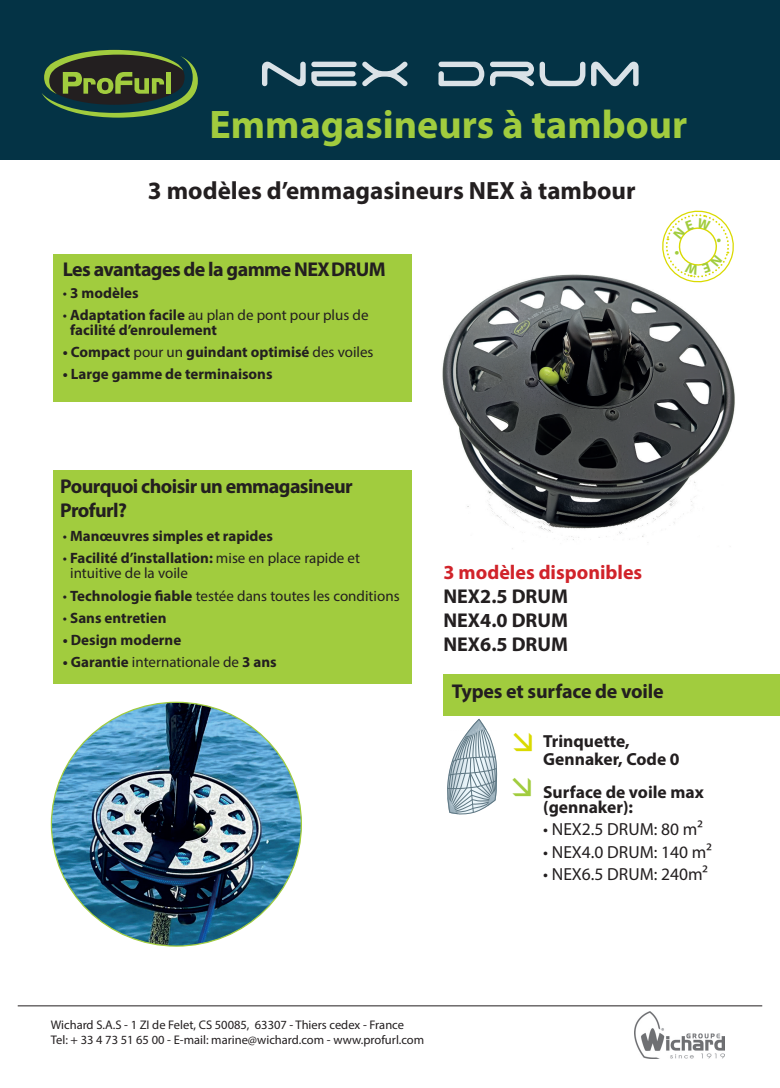
<style>
.page{position:relative;width:780px;height:1088px;background:#fff}
.page>*{position:absolute;margin:0;border:0;box-sizing:border-box;transform-origin:0 0}
.t1{font:56.25px "Space Age Pro";color:#dae2e7}
.t2{font:700 40px "Myriad Pro";color:#a1cc3e}
.t3{font:700 25px "Myriad Pro";color:#231f20}
.t4{font:700 20px/24px "Myriad Pro";letter-spacing:-.03em;color:#231f20}
.t5{font:700 20px "Myriad Pro";letter-spacing:-.01em;color:#231f20}
.t6{font:700 20px "Myriad Pro";color:#d1232a}
.t7{font:700 17.5px/18.8px "Myriad Pro";color:#231f20}
.t8{font:17.5px "Myriad Pro";color:#231f20}
.t9{font:700 15px/15px "Myriad Pro";color:#231f20}
.t10{font:15px/15px "Myriad Pro";color:#231f20}
.t11{font:12.5px/15px "Myriad Pro";color:#231f20}
.s1{font-weight:400}
.s2{font-weight:700}
</style>
<div class="page">
<div style="left:0;top:0;width:780px;height:159px;background:#043345"></div>
<img style="left:634px;top:1011px;width:90px;height:47px">
<hr style="left:18px;top:1005px;width:744px;height:1px;background:#231f20">
<div style="left:443px;top:674px;width:337px;height:42px;background:#a1cc3e"></div>
<div style="left:53px;top:254px;width:358px;height:148px;background:#a1cc3e"></div>
<div style="left:53px;top:470px;width:358px;height:214px;background:#a1cc3e"></div>
<svg style="left:447px;top:718px;width:50px;height:97px"></svg>
<svg style="left:42px;top:50px;width:156px;height:68px"></svg>
<img style="left:442px;top:274px;width:293px;height:275px">
<img style="left:51px;top:702px;width:250px;height:244px">
<svg style="left:657px;top:210px;width:78px;height:75px"></svg>
<h1 class="t1" style="left:259px;top:48px;width:383px">nex drum</h1>
<h2 class="t2" style="left:209px;top:98px;width:479px">Emmagasineurs à tambour</h2>
<h3 class="t3" style="left:148px;top:175px;width:489px">3 modèles d’emmagasineurs NEX à tambour</h3>
<h3 class="t4" style="left:63px;top:257px;width:324px">Les avantages de la gamme NEXDRUM</h3>
<p class="t9" style="left:63px;top:284px;width:77px"><span class="s1">•</span> 3 modèles</p>
<p class="t9" style="left:70px;top:306px;width:300px;text-indent:-7px"><span class="s1">•</span> Adaptation facile <span class="s1">au plan de pont pour plus de </span>facilité d’enroulement</p>
<p class="t9" style="left:63px;top:344px;width:312px">• Compact <span class="s1">pour un</span> guindant optimisé <span class="s1">des voiles</span></p>
<p class="t9" style="left:63px;top:366px;width:211px">• Large gamme de terminaisons</p>
<h3 class="t4" style="left:60px;top:474px;width:294px">Pourquoi choisir un emmagasineur<br>Profurl?</h3>
<p class="t9" style="left:63px;top:528px;width:212px"><span class="s1">•</span> Manœuvres simples et rapides</p>
<p class="t10" style="left:70px;top:551px;width:291px;text-indent:-7px">• <span class="s2">Facilité d’installation:</span> mise en place rapide et intuitive de la voile</p>
<p class="t10" style="left:63px;top:588px;width:338px">• <span class="s2">Technologie able</span> testée dans toutes les conditions</p>
<p class="t9" style="left:63px;top:609px;width:105px"><span class="s1">•</span> Sans entretien</p>
<p class="t9" style="left:63px;top:632px;width:120px">• Design moderne</p>
<p class="t10" style="left:63px;top:654px;width:215px"><span class="s2">• Garantie</span> internationale de <span class="s2">3 ans</span></p>
<h3 class="t6" style="left:443px;top:559px;width:200px">3 modèles disponibles</h3>
<h3 class="t4" style="left:443px;top:584px;width:126px;text-align:justify">NEX2.5 DRUM NEX4.0 DRUM NEX6.5 DRUM</h3>
<h3 class="t5" style="left:451px;top:678px;width:213px">Types et surface de voile</h3>
<p class="t7" style="left:543px;top:731px;width:138px">Trinquette,<br>Gennaker, Code 0</p>
<p class="t7" style="left:543px;top:784px;width:162px;line-height:15px">Surface de voile max (gennaker):</p>
<p class="t8" style="left:543px;top:819px;width:161px">• NEX2.5 DRUM: 80 m²</p>
<p class="t8" style="left:543px;top:841px;width:170px">• NEX4.0 DRUM: 140 m²</p>
<p class="t8" style="left:543px;top:863px;width:166px">• NEX6.5 DRUM: 240m²</p>
<p class="t11" style="left:51px;top:1017px;width:375px">Wichard S.A.S - 1 ZI de Felet, CS 50085, 63307 - Thiers cedex - France<br>Tel: + 33 4 73 51 65 00 - E-mail: marine@wichard.com - www.profurl.com</p>
</div>
